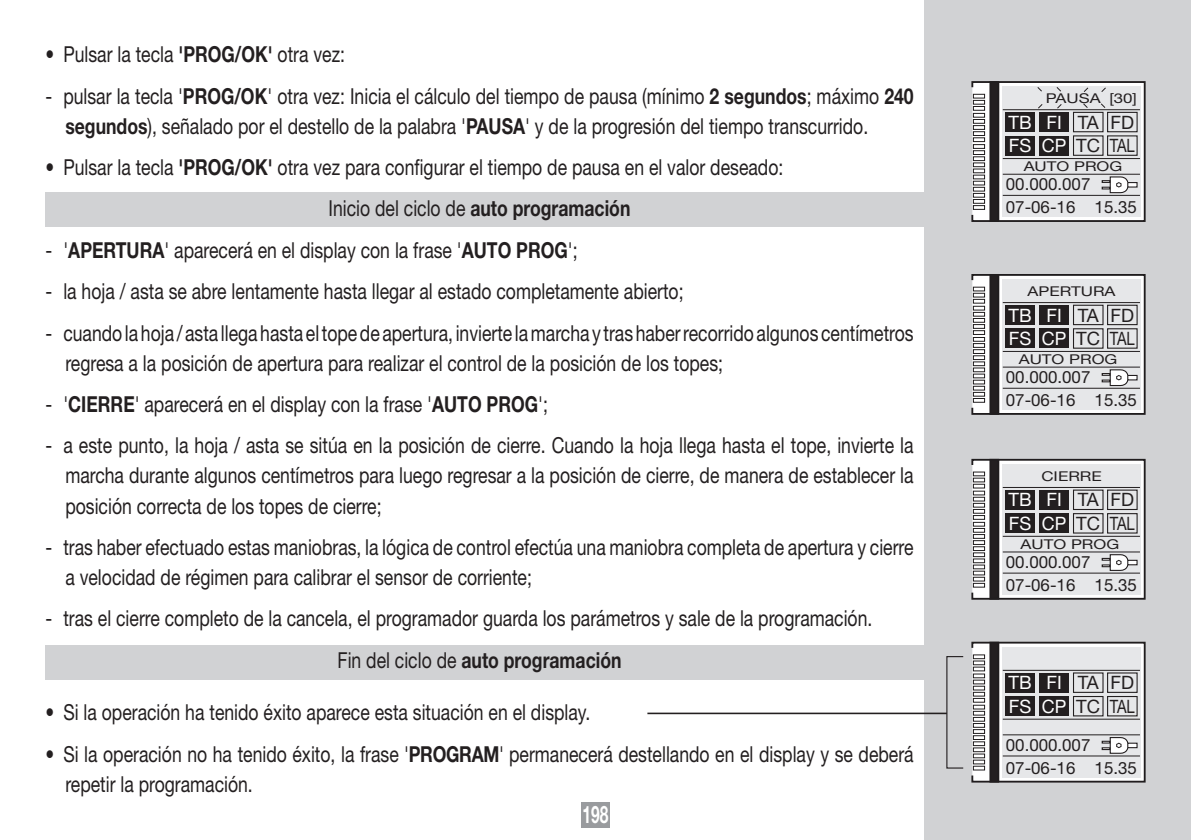
<style>
.page{position:relative;width:1191px;height:840px;background:#fff}
.page>*{position:absolute;margin:0;border:0;box-sizing:border-box;transform-origin:0 0}
.t1{font:700 24px "Helvetica Neue LT Std";color:#fff;scale:.65 1}
.t2{font:22px/30px "Helvetica Neue LT Std";color:#231f20;scale:.8 1}
.t3{font:700 22px "Helvetica Neue LT Std";color:#231f20;scale:.8 1}
.t4{font:18.4px "Helvetica Neue LT Std";color:#fff}
.t5{font:18.4px "Helvetica Neue LT Std";color:#231f20}
.t6{font:18.4px "Helvetica Neue LT Std";color:#231f20;scale:.8 1}
.t7{font:16.8px "Helvetica Neue LT Std";color:#231f20}
.t8{font:13.6px "Helvetica Neue LT Std";color:#231f20;scale:1.25 1}
.s1{font-weight:700}
.s2{font-weight:400}
</style>
<div class="page">
<div style="left:924px;top:0;width:267px;height:839px;background:#d1d2d4"></div>
<div style="left:581px;top:802px;width:28px;height:25px;background:#999b9e"></div>
<div style="left:45px;top:644px;width:888px;height:34px;background:#d1d2d4"></div>
<div style="left:45px;top:193px;width:888px;height:34px;background:#d1d2d4"></div>
<svg style="left:971px;top:274px;width:175px;height:141px"></svg>
<hr style="left:1002px;top:351px;width:138px;height:1px;background:#231f20">
<hr style="left:1002px;top:302px;width:138px;height:1px;background:#231f20">
<svg style="left:971px;top:458px;width:175px;height:142px"></svg>
<hr style="left:1002px;top:535px;width:138px;height:1px;background:#231f20">
<hr style="left:1002px;top:487px;width:138px;height:1px;background:#231f20">
<svg style="left:971px;top:641px;width:175px;height:142px"></svg>
<hr style="left:1002px;top:718px;width:138px;height:1px;background:#231f20">
<hr style="left:1002px;top:669px;width:138px;height:1px;background:#231f20">
<svg style="left:971px;top:81px;width:175px;height:141px"></svg>
<hr style="left:1002px;top:109px;width:138px;height:1px;background:#231f20">
<hr style="left:647px;top:712px;width:300px;height:1px;background:#231f20">
<div style="left:946px;top:655px;width:17px;height:113px;border:1px solid #231f20"></div>
<p class="t2" style="left:45px;top:39px;width:376px">• Pulsar la tecla <span class="s1">'PROG/OK'</span> otra vez:</p>
<p class="t2" style="left:65px;top:80px;width:1062px;text-indent:-20px">- pulsar la tecla '<span class="s1">PROG/OK</span>' otra vez: Inicia el cálculo del tiempo de pausa (mínimo <span class="s1">2 segundos</span>; máximo <span class="s1">240 segundos</span>), señalado por el destello de la palabra '<span class="s1">PAUSA</span>' y de la progresión del tiempo transcurrido.</p>
<p class="t2" style="left:45px;top:152px;width:924px">• Pulsar la tecla <span class="s1">'PROG/OK'</span> otra vez para configurar el tiempo de pausa en el valor deseado:</p>
<p class="t2" style="left:328px;top:193px;width:379px">Inicio del ciclo de <span class="s1">auto programación</span></p>
<p class="t2" style="left:45px;top:234px;width:667px">- '<span class="s1">APERTURA</span>' aparecerá en el display con la frase '<span class="s1">AUTO PROG</span>';</p>
<p class="t2" style="left:45px;top:276px;width:799px">- la hoja / asta se abre lentamente hasta llegar al estado completamente abierto;</p>
<p class="t2" style="left:65px;top:317px;width:1062px;text-indent:-20px">- cuando la hoja / asta llega hasta el tope de apertura, invierte la marcha y tras haber recorrido algunos centímetros regresa a la posición de apertura para realizar el control de la posición de los topes;</p>
<p class="t2" style="left:45px;top:388px;width:629px">- '<span class="s1">CIERRE</span>' aparecerá en el display con la frase '<span class="s1">AUTO PROG</span>';</p>
<p class="t2" style="left:65px;top:430px;width:1061px;text-align:justify;text-indent:-20px">- a este punto, la hoja / asta se sitúa en la posición de cierre. Cuando la hoja llega hasta el tope, invierte la marcha durante algunos centímetros para luego regresar a la posición de cierre, de manera de establecer la posición correcta de los topes de cierre;</p>
<p class="t2" style="left:65px;top:531px;width:1061px;text-indent:-20px">- tras haber efectuado estas maniobras, la lógica de control efectúa una maniobra completa de apertura y cierre a velocidad de régimen para calibrar el sensor de corriente;</p>
<p class="t2" style="left:45px;top:602px;width:1035px">- tras el cierre completo de la cancela, el programador guarda los parámetros y sale de la programación.</p>
<p class="t3" style="left:337px;top:645px;width:356px"><span class="s2">Fin del ciclo de</span> auto programación</p>
<p class="t2" style="left:45px;top:696px;width:682px">• Si la operación ha tenido éxito aparece esta situación en el display.</p>
<p class="t2" style="left:65px;top:738px;width:1062px;text-indent:-20px">• Si la operación no ha tenido éxito, la frase '<span class="s1">PROGRAM</span>' permanecerá destellando en el display y se deberá repetir la programación.</p>
<p class="t1" style="left:582px;top:799px;width:42px">198</p>
<p class="t4" style="left:1008px;top:111px;width:25px">TB</p>
<p class="t4" style="left:1008px;top:134px;width:24px">FS</p>
<p class="t8" style="left:1045px;top:90px;width:74px">PAUSA [30]</p>
<p class="t4" style="left:1046px;top:111px;width:17px">FI</p>
<p class="t4" style="left:1042px;top:134px;width:26px">CP</p>
<p class="t5" style="left:1077px;top:111px;width:22px">TA</p>
<p class="t5" style="left:1076px;top:134px;width:25px">TC</p>
<p class="t5" style="left:1110px;top:111px;width:25px">FD</p>
<p class="t6" style="left:1110px;top:134px;width:33px">TAL</p>
<p class="t8" style="left:1023px;top:158px;width:80px">AUTO PROG</p>
<p class="t7" style="left:1006px;top:174px;width:86px">00.000.007</p>
<p class="t7" style="left:1006px;top:197px;width:132px">07-06-16 15.35</p>
<p class="t8" style="left:1027px;top:282px;width:72px">APERTURA</p>
<p class="t4" style="left:1008px;top:304px;width:25px">TB</p>
<p class="t4" style="left:1008px;top:327px;width:24px">FS</p>
<p class="t4" style="left:1046px;top:304px;width:17px">FI</p>
<p class="t4" style="left:1042px;top:327px;width:26px">CP</p>
<p class="t5" style="left:1077px;top:304px;width:22px">TA</p>
<p class="t5" style="left:1076px;top:327px;width:25px">TC</p>
<p class="t5" style="left:1110px;top:304px;width:25px">FD</p>
<p class="t6" style="left:1110px;top:327px;width:33px">TAL</p>
<p class="t8" style="left:1018px;top:351px;width:80px">AUTO PROG</p>
<p class="t7" style="left:1006px;top:367px;width:86px">00.000.007</p>
<p class="t7" style="left:1006px;top:389px;width:132px">07-06-16 15.35</p>
<p class="t4" style="left:1008px;top:488px;width:25px">TB</p>
<p class="t4" style="left:1008px;top:512px;width:24px">FS</p>
<p class="t8" style="left:1041px;top:467px;width:50px">CIERRE</p>
<p class="t4" style="left:1046px;top:488px;width:17px">FI</p>
<p class="t4" style="left:1042px;top:512px;width:26px">CP</p>
<p class="t5" style="left:1077px;top:488px;width:22px">TA</p>
<p class="t5" style="left:1076px;top:512px;width:25px">TC</p>
<p class="t5" style="left:1110px;top:488px;width:25px">FD</p>
<p class="t6" style="left:1110px;top:512px;width:33px">TAL</p>
<p class="t8" style="left:1020px;top:536px;width:80px">AUTO PROG</p>
<p class="t7" style="left:1006px;top:552px;width:86px">00.000.007</p>
<p class="t7" style="left:1006px;top:574px;width:132px">07-06-16 15.35</p>
<p class="t4" style="left:1008px;top:671px;width:25px">TB</p>
<p class="t4" style="left:1008px;top:694px;width:24px">FS</p>
<p class="t4" style="left:1046px;top:671px;width:17px">FI</p>
<p class="t4" style="left:1042px;top:694px;width:26px">CP</p>
<p class="t5" style="left:1077px;top:671px;width:22px">TA</p>
<p class="t5" style="left:1076px;top:694px;width:25px">TC</p>
<p class="t5" style="left:1110px;top:671px;width:25px">FD</p>
<p class="t6" style="left:1110px;top:694px;width:33px">TAL</p>
<p class="t7" style="left:1006px;top:734px;width:86px">00.000.007</p>
<p class="t7" style="left:1006px;top:757px;width:132px">07-06-16 15.35</p>
</div>
